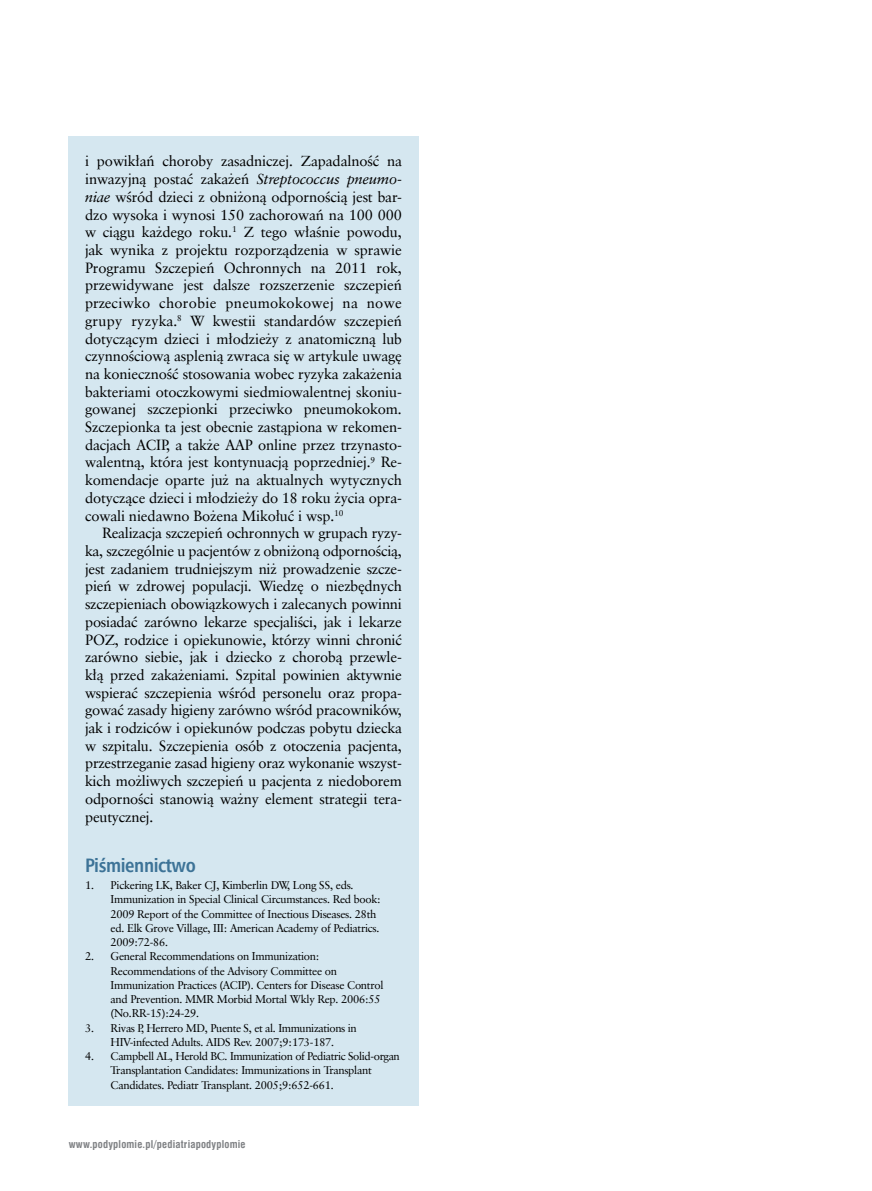
<style>
.page{position:relative;width:872px;height:1191px;background:#fff}
.page>*{position:absolute;margin:0;border:0;box-sizing:border-box;transform-origin:0 0}
.t1{font:700 19.5px "Humnst 777 Cn EU";letter-spacing:-.02em;color:#3d7397}
.t2{font:14.7px/17.7px "Class Garmnd EU";letter-spacing:-.015em;color:#000;text-align:justify}
.t3{font:11.25px/14.2px "Class Garmnd EU";letter-spacing:-.025em;color:#000}
.t4{font:700 10.5px "Swis 721 Cn EU";letter-spacing:.02em;color:#808285}
.s1{font-style:italic}
</style>
<div class="page">
<div style="left:68px;top:136px;width:351px;height:970px;background:#d5e7f0"></div>
<p class="t2" style="left:85px;top:152px;width:318px">i powikłań choroby zasadniczej. Zapadalność na inwazyjną postać zakażeń <span class="s1">Streptococcus pneumo&shy;niae</span> wśród dzieci z obniżoną odpornością jest bar&shy;dzo wysoka i wynosi 150 zachorowań na 100 000 w ciągu każdego roku.<sup>1</sup> Z tego właśnie powodu, jak wynika z projektu rozporządzenia w sprawie Programu Szczepień Ochronnych na 2011 rok, przewidywane jest dalsze rozszerzenie szczepień przeciwko chorobie pneumokokowej na nowe grupy ryzyka.<sup>8</sup> W kwestii standardów szczepień dotyczącym dzieci i młodzieży z anatomiczną lub czynnościową asplenią zwraca się w artykule uwagę na konieczność stosowania wobec ryzyka zakażenia bakteriami otoczkowymi siedmiowalentnej skoniu&shy;gowanej szczepionki przeciwko pneumokokom.<br>Szczepionka ta jest obecnie zastąpiona w rekomen&shy;dacjach ACIP, a także AAP online przez trzynasto&shy;walentną, która jest kontynuacją poprzedniej.<sup>9</sup> Re&shy;komendacje oparte już na aktualnych wytycznych dotyczące dzieci i młodzieży do 18 roku życia opra&shy;cowali niedawno Bożena Mikołuć i wsp.<sup>10</sup></p>
<p class="t2" style="left:85px;top:524px;width:318px;text-indent:17px">Realizacja szczepień ochronnych w grupach ryzy&shy;ka, szczególnie u pacjentów z obniżoną odpornością, jest zadaniem trudniejszym niż prowadzenie szcze&shy;pień w zdrowej populacji. Wiedzę o niezbędnych szczepieniach obowiązkowych i zalecanych powinni posiadać zarówno lekarze specjaliści, jak i lekarze POZ, rodzice i opiekunowie, którzy winni chronić zarówno siebie, jak i dziecko z chorobą przewle&shy;kłą przed zakażeniami. Szpital powinien aktywnie wspierać szczepienia wśród personelu oraz propa&shy;gować zasady higieny zarówno wśród pracowników, jak i rodziców i opiekunów podczas pobytu dziecka w szpitalu. Szczepienia osób z otoczenia pacjenta, przestrzeganie zasad higieny oraz wykonanie wszyst&shy;kich możliwych szczepień u pacjenta z niedoborem odporności stanowią ważny element strategii tera&shy;peutycznej.</p>
<h1 class="t1" style="left:85px;top:853px;width:112px">Piśmiennictwo</h1>
<p class="t3" style="left:111px;top:878px;width:272px;text-indent:-26px">1. Pickering LK, Baker CJ, Kimberlin DW, Long SS, eds.<br>Immunization in Special Clinical Circumstances. Red book:<br>2009 Report of the Committee of Inectious Diseases. 28th ed. Elk Grove Village, III: American Academy of Pediatrics.<br>2009:72-86.</p>
<p class="t3" style="left:111px;top:949px;width:274px;text-indent:-26px">2. General Recommendations on Immunization:<br>Recommendations of the Advisory Committee on Immunization Practices (ACIP). Centers for Disease Control and Prevention. MMR Morbid Mortal Wkly Rep. 2006:55 (No.RR-15):24-29.</p>
<p class="t3" style="left:85px;top:1020px;width:273px;text-align:center">3. Rivas P, Herrero MD, Puente S, et al. Immunizations in<br>HIV-infected Adults. AIDS Rev. 2007;9:173-187.</p>
<p class="t3" style="left:111px;top:1049px;width:291px;text-indent:-26px">4. Campbell AL, Herold BC. Immunization of Pediatric Solid-organ<br>Transplantation Candidates: Immunizations in Transplant<br>Candidates. Pediatr Transplant. 2005;9:652-661.</p>
<p class="t4" style="left:69px;top:1138px;width:178px">www.podyplomie.pl/pediatriapodyplomie</p>
</div>
